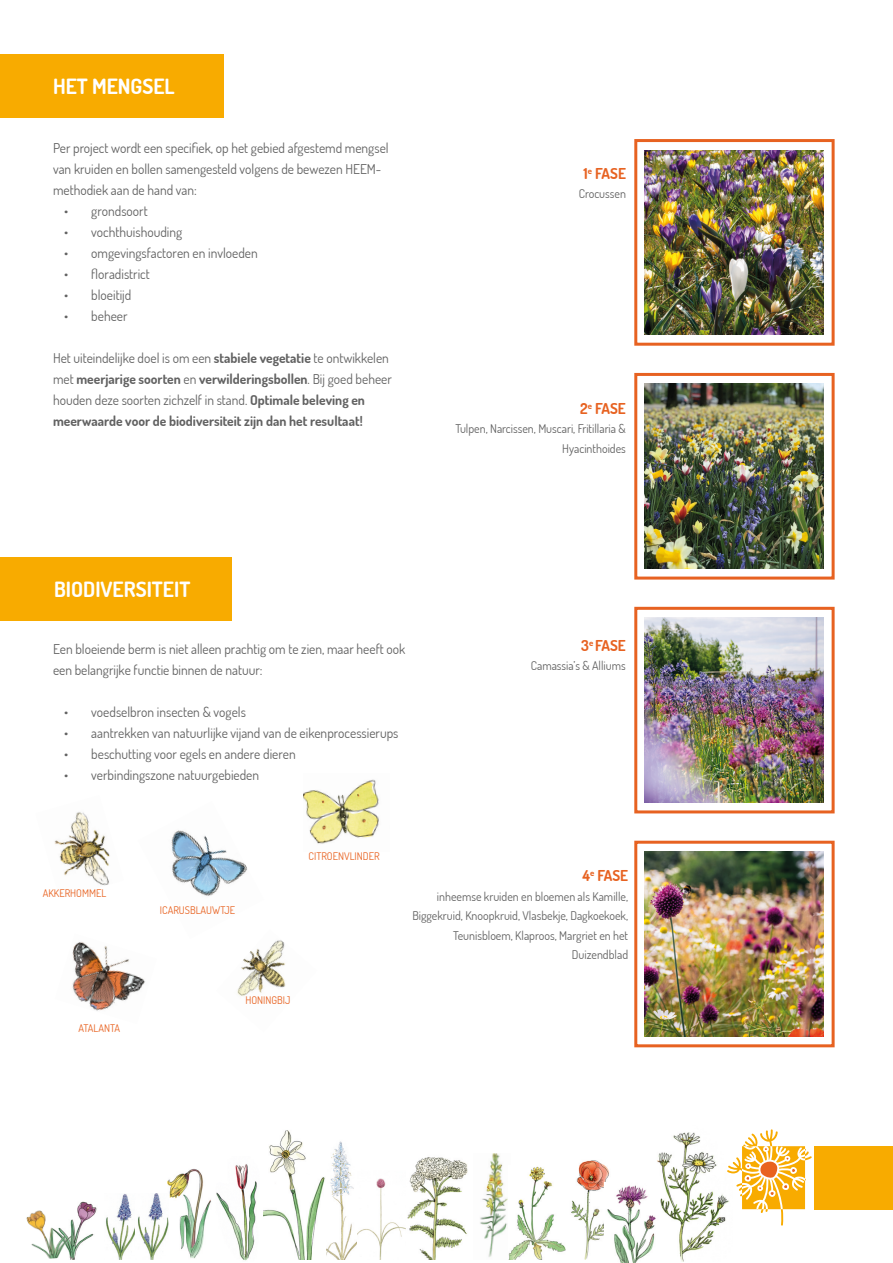
<style>
.page{position:relative;width:893px;height:1263px;background:#fff}
.page>*{position:absolute;margin:0;border:0;box-sizing:border-box;transform-origin:0 0}
.t1{font:700 21px "Dosis";color:#fff}
.QUOTE{font:700 15px "Dosis";color:#e76221}
.t2{font:13.5px/21px "Dosis";color:#626262}
.t3{font:700 13.5px/21px "Dosis";color:#626262}
.t4{font:12px/19.5px "Dosis";color:#626262;text-align:right}
.t5{font:10.5px "Dosis";color:#e86220}
.QUOTE-2{font:700 8.7px "Dosis";color:#e76221}
.s1{font-weight:700}
.s2{font-weight:400}
</style>
<div class="page">
<div style="left:0;top:54px;width:224px;height:63px;background:#f8ab00"></div>
<img style="left:645px;top:150px;width:179px;height:185px">
<div style="left:634px;top:139px;width:201px;height:207px;border:3px solid #e76221"></div>
<img style="left:645px;top:384px;width:179px;height:185px">
<div style="left:634px;top:373px;width:201px;height:207px;border:3px solid #e76221"></div>
<img style="left:645px;top:618px;width:179px;height:184px">
<div style="left:634px;top:607px;width:201px;height:206px;border:3px solid #e76221"></div>
<img style="left:263px;top:1130px;width:62px;height:130px">
<img style="left:216px;top:1164px;width:41px;height:97px">
<img style="left:106px;top:1193px;width:61px;height:67px">
<img style="left:167px;top:1169px;width:44px;height:90px">
<img style="left:571px;top:1160px;width:38px;height:100px">
<img style="left:357px;top:1178px;width:49px;height:81px">
<img style="left:407px;top:1157px;width:61px;height:102px">
<img style="left:657px;top:1132px;width:70px;height:130px">
<img style="left:645px;top:852px;width:179px;height:184px">
<div style="left:634px;top:841px;width:201px;height:206px;border:3px solid #e76221"></div>
<img style="left:605px;top:1182px;width:55px;height:81px">
<img style="left:480px;top:1153px;width:29px;height:104px">
<img style="left:509px;top:1166px;width:57px;height:94px">
<img style="left:326px;top:1141px;width:31px;height:119px">
<img style="left:74px;top:1201px;width:23px;height:58px">
<img style="left:26px;top:1210px;width:48px;height:50px">
<div style="left:0;top:558px;width:231px;height:63px;background:#f8ab00"></div>
<img style="left:237px;top:940px;width:49px;height:56px">
<img style="left:171px;top:830px;width:76px;height:66px">
<img style="left:54px;top:812px;width:56px;height:74px">
<img style="left:72px;top:942px;width:73px;height:69px">
<img style="left:303px;top:779px;width:76px;height:65px">
<div style="left:814px;top:1146px;width:79px;height:63px;background:#f8ab00"></div>
<svg style="left:727px;top:1129px;width:85px;height:96px"></svg>
<p class="t1" style="left:53px;top:72px;width:123px">HET MENGSEL</p>
<p class="t2" style="left:53px;top:137px;width:337px">Per project wordt een specifiek, op het gebied afgestemd mengsel</p>
<p class="t2" style="left:53px;top:158px;width:330px">van kruiden en bollen samengesteld volgens de bewezen HEEM&shy;methodiek aan de hand van:</p>
<p class="t2" style="left:64px;top:200px;width:85px">• grondsoort</p>
<p class="t2" style="left:64px;top:221px;width:119px">• vochthuishouding</p>
<p class="t2" style="left:64px;top:242px;width:195px">• omgevingsfactoren en invloeden</p>
<p class="t2" style="left:64px;top:263px;width:87px">• floradistrict</p>
<p class="t2" style="left:64px;top:284px;width:69px">• bloeitijd</p>
<p class="t2" style="left:64px;top:305px;width:65px">• beheer</p>
<p class="t2" style="left:53px;top:347px;width:337px">Het uiteindelijke doel is om een <span class="s1">stabiele vegetatie</span> te ontwikkelen</p>
<p class="t3" style="left:53px;top:368px;width:340px"><span class="s2">met</span> meerjarige soorten <span class="s2">en</span> verwilderingsbollen<span class="s2">. Bij goed beheer</span></p>
<p class="t3" style="left:53px;top:389px;width:313px"><span class="s2">houden deze soorten zichzelf in stand.</span> Optimale beleving en meerwaarde voor de biodiversiteit zijn dan het resultaat!</p>
<p class="QUOTE" style="left:584px;top:163px;width:44px">1<sup>e</sup> FASE</p>
<p class="t4" style="left:579px;top:183px;width:49px">Crocussen</p>
<p class="QUOTE" style="left:580px;top:398px;width:9px">2</p>
<p class="QUOTE-2" style="left:588px;top:400px;width:6px">e</p>
<p class="QUOTE" style="left:595px;top:398px;width:32px">FASE</p>
<p class="t4" style="left:455px;top:419px;width:172px">Tulpen, Narcissen, Muscari, Fritillaria &amp;</p>
<p class="t4" style="left:562px;top:438px;width:65px">Hyacinthoides</p>
<h1 class="t1" style="left:54px;top:575px;width:138px">BIODIVERSITEIT</h1>
<p class="t2" style="left:53px;top:638px;width:354px">Een bloeiende berm is niet alleen prachtig om te zien, maar heeft ook een belangrijke functie binnen de natuur:</p>
<p class="t2" style="left:64px;top:701px;width:183px">• voedselbron insecten &amp; vogels</p>
<p class="t2" style="left:64px;top:722px;width:336px">• aantrekken van natuurlijke vijand van de eikenprocessierups</p>
<p class="t2" style="left:64px;top:743px;width:233px">• beschutting voor egels en andere dieren</p>
<p class="t2" style="left:64px;top:764px;width:196px">• verbindingszone natuurgebieden</p>
<p class="QUOTE" style="left:581px;top:635px;width:46px">3 FASE</p>
<p class="QUOTE-2" style="left:589px;top:636px;width:6px">e</p>
<p class="t4" style="left:531px;top:655px;width:96px">Camassia’s &amp; Alliums</p>
<p class="t5" style="left:43px;top:885px;width:65px">AKKERHOMMEL</p>
<p class="t5" style="left:78px;top:1021px;width:43px">ATALANTA</p>
<p class="t5" style="left:160px;top:903px;width:77px">ICARUSBLAUWTJE</p>
<p class="t5" style="left:309px;top:849px;width:73px">CITROENVLINDER</p>
<p class="t5" style="left:245px;top:993px;width:47px">HONINGBIJ</p>
<p class="QUOTE" style="left:583px;top:865px;width:9px">4</p>
<p class="QUOTE-2" style="left:590px;top:867px;width:6px">e</p>
<p class="QUOTE" style="left:597px;top:865px;width:32px">FASE</p>
<p class="t4" style="left:412px;top:886px;width:217px">inheemse kruiden en bloemen als Kamille, Biggekruid, Knoopkruid, Vlasbekje, Dagkoekoek, Teunisbloem, Klaproos, Margriet en het Duizendblad</p>
</div>
